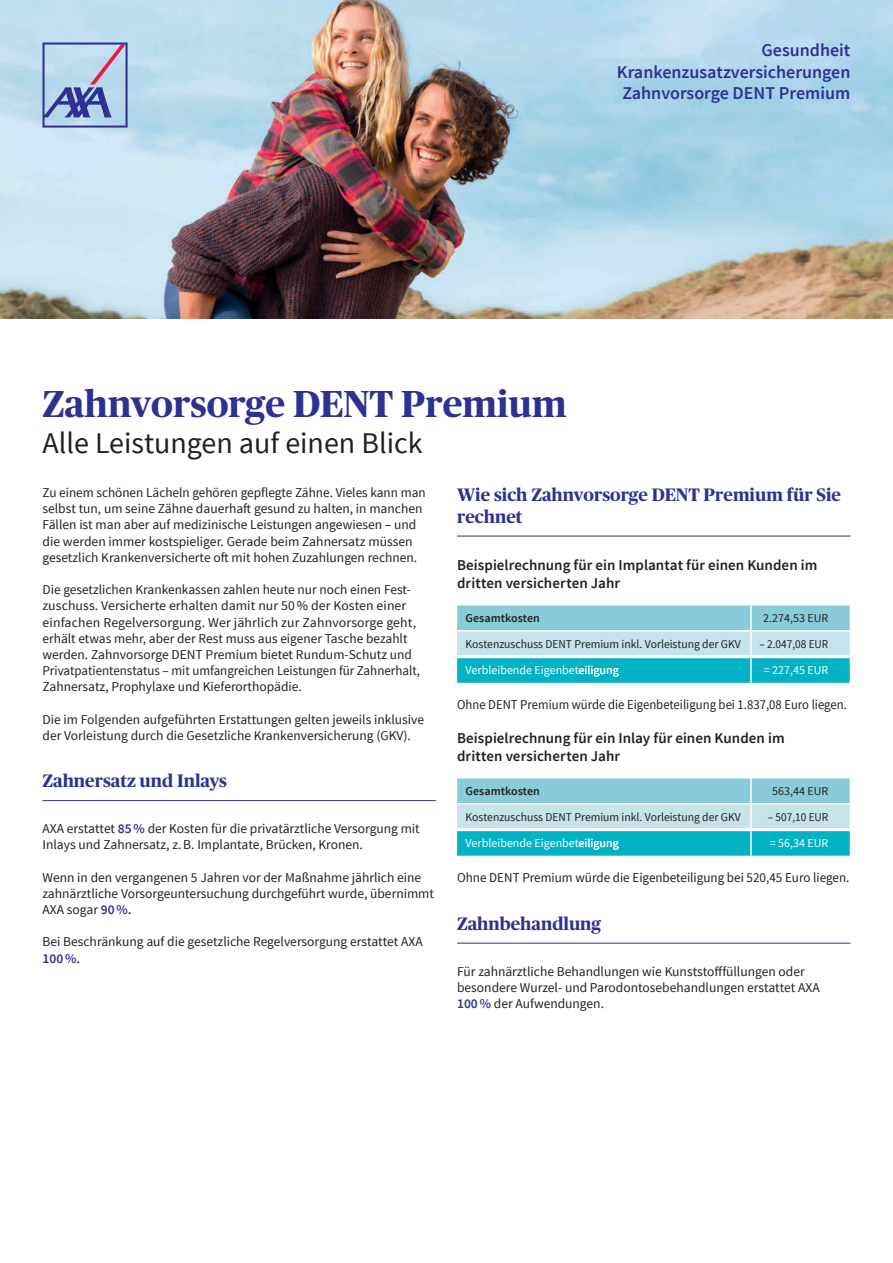
<style>
.page{position:relative;width:893px;height:1263px;background:#fff}
.page>*{position:absolute;margin:0;border:0;box-sizing:border-box;transform-origin:0 0}
.t1{font:700 37.5px "Publico Headline";color:#2e3092}
.t2{font:30px "Source Sans Pro";color:#231f20}
.t3{font:700 18px/21.6px "Publico Headline";color:#2e3092}
.t4{font:600 18px/21.6px "Source Sans Pro";color:#2e3092;text-align:justify}
.t5{font:600 15px/18px "Source Sans Pro";letter-spacing:.005em;color:#231f20}
.t6{font:13.5px/16.2px "Source Sans Pro";color:#231f20}
.t7{font:13.5px "Source Sans Pro";color:#231f20;scale:.94 1}
.t8{font:12px "Source Sans Pro";color:#231f20}
.t9{font:12px "Source Sans Pro";color:#fff}
.t10{font:600 12px "Source Sans Pro";color:#231f20}
.t11{font:12px "Source Sans Pro";color:#231f20;scale:.94 1}
.s1{font-weight:600;color:#2e3092}
</style>
<div class="page">
<img style="left:0;top:0;width:893px;height:319px">
<hr style="left:43px;top:800px;width:393px;height:1px;background:#2e3092">
<svg style="left:43px;top:43px;width:85px;height:85px;background:#9cb1d4"></svg>
<hr style="left:457px;top:536px;width:393px;height:1px;background:#2e3092">
<svg style="left:457px;top:605px;width:393px;height:78px;background:#71cbd8"></svg>
<hr style="left:750px;top:605px;width:2px;height:25px;background:#fff">
<hr style="left:457px;top:630px;width:294px;height:1px;background:#fff">
<hr style="left:751px;top:630px;width:99px;height:1px;background:#fff">
<hr style="left:750px;top:631px;width:2px;height:24px;background:#fff">
<hr style="left:750px;top:658px;width:2px;height:25px;background:#fff">
<hr style="left:457px;top:655px;width:294px;height:3px;background:#fff">
<hr style="left:751px;top:655px;width:99px;height:3px;background:#fff">
<svg style="left:457px;top:778px;width:393px;height:78px;background:#71cbd8"></svg>
<hr style="left:750px;top:778px;width:2px;height:25px;background:#fff">
<hr style="left:457px;top:803px;width:294px;height:1px;background:#fff">
<hr style="left:751px;top:803px;width:99px;height:1px;background:#fff">
<hr style="left:750px;top:804px;width:2px;height:24px;background:#fff">
<hr style="left:750px;top:831px;width:2px;height:25px;background:#fff">
<hr style="left:457px;top:828px;width:294px;height:3px;background:#fff">
<hr style="left:751px;top:828px;width:99px;height:3px;background:#fff">
<hr style="left:457px;top:943px;width:393px;height:1px;background:#2e3092">
<p class="t4" style="left:617px;top:40px;width:235px;text-indent:145px">Gesundheit Krankenzusatzversicherungen Zahnvorsorge DENT Premium</p>
<p class="t1" style="left:43px;top:377px;width:526px">Zahnvorsorge DENT Premium</p>
<p class="t2" style="left:43px;top:424px;width:382px">Alle Leistungen auf einen Blick</p>
<p class="t3" style="left:457px;top:483px;width:385px">Wie sich Zahnvorsorge DENT Premium für Sie rechnet</p>
<p class="t5" style="left:457px;top:557px;width:362px">Beispielrechnung für ein Implantat für einen Kunden im dritten versicherten Jahr</p>
<p class="t10" style="left:466px;top:611px;width:76px">Gesamtkosten</p>
<p class="t8" style="left:763px;top:611px;width:67px">2.274,53 EUR</p>
<p class="t8" style="left:466px;top:637px;width:277px">Kostenzuschuss DENT Premium inkl. Vorleistung der GKV</p>
<p class="t11" style="left:759px;top:637px;width:75px">– 2.047,08 EUR</p>
<p class="t9" style="left:466px;top:663px;width:155px">Verbleibende Eigenbeteiligung</p>
<p class="t9" style="left:764px;top:663px;width:66px">= 227,45 EUR</p>
<p class="t7" style="left:457px;top:696px;width:416px">Ohne DENT Premium würde die Eigenbeteiligung bei 1.837,08 Euro liegen.</p>
<p class="t5" style="left:457px;top:730px;width:329px">Beispielrechnung für ein Inlay für einen Kunden im dritten versicherten Jahr</p>
<p class="t10" style="left:466px;top:784px;width:76px">Gesamtkosten</p>
<p class="t8" style="left:772px;top:784px;width:58px">563,44 EUR</p>
<p class="t8" style="left:466px;top:810px;width:277px">Kostenzuschuss DENT Premium inkl. Vorleistung der GKV</p>
<p class="t11" style="left:768px;top:810px;width:66px">– 507,10 EUR</p>
<p class="t9" style="left:466px;top:836px;width:155px">Verbleibende Eigenbeteiligung</p>
<p class="t9" style="left:770px;top:836px;width:60px">= 56,34 EUR</p>
<p class="t6" style="left:457px;top:869px;width:394px">Ohne DENT Premium würde die Eigenbeteiligung bei 520,45 Euro liegen.</p>
<p class="t3" style="left:457px;top:912px;width:145px">Zahnbehandlung</p>
<p class="t6" style="left:457px;top:963px;width:364px">Für zahnärztliche Behandlungen wie Kunststofffüllungen oder besondere Wurzel- und Parodontosebehandlungen erstattet AXA<br><span class="s1">100%</span> der Aufwendungen.</p>
<p class="t6" style="left:43px;top:485px;width:385px">Zu einem schönen Lächeln gehören gepflegte Zähne. Vieles kann man selbst tun, um seine Zähne dauerhaft gesund zu halten, in manchen Fällen ist man aber auf medizinische Leistungen angewiesen – und die werden immer kostspieliger. Gerade beim Zahnersatz müssen gesetzlich Krankenversicherte oft mit hohen Zuzahlungen rechnen.</p>
<p class="t6" style="left:43px;top:582px;width:379px">Die gesetzlichen Krankenkassen zahlen heute nur noch einen Fest&shy;zuschuss. Versicherte erhalten damit nur 50% der Kosten einer einfachen Regelversorgung. Wer jährlich zur Zahnvorsorge geht, erhält etwas mehr, aber der Rest muss aus eigener Tasche bezahlt werden. Zahnvorsorge DENT Premium bietet Rundum-Schutz und Privatpatientenstatus – mit umfangreichen Leistungen für Zahnerhalt, Zahnersatz, Prophylaxe und Kieferorthopädie.</p>
<p class="t6" style="left:43px;top:711px;width:383px">Die im Folgenden aufgeführten Erstattungen gelten jeweils inklusive der Vorleistung durch die Gesetzliche Krankenversicherung (GKV).</p>
<p class="t3" style="left:43px;top:769px;width:186px">Zahnersatz und Inlays</p>
<p class="t6" style="left:43px;top:821px;width:379px">AXA erstattet <span class="s1">85%</span> der Kosten für die privatärztliche Versorgung mit<br>Inlays und Zahnersatz, z.B. Implantate, Brücken, Kronen.</p>
<p class="t6" style="left:43px;top:869px;width:393px">Wenn in den vergangenen 5 Jahren vor der Maßnahme jährlich eine zahnärztliche Vorsorgeuntersuchung durchgeführt wurde, übernimmt<br>AXA sogar <span class="s1">90%.</span></p>
<p class="t6" style="left:43px;top:934px;width:382px">Bei Beschränkung auf die gesetzliche Regelversorgung erstattet AXA<br><span class="s1">100%.</span></p>
</div>
